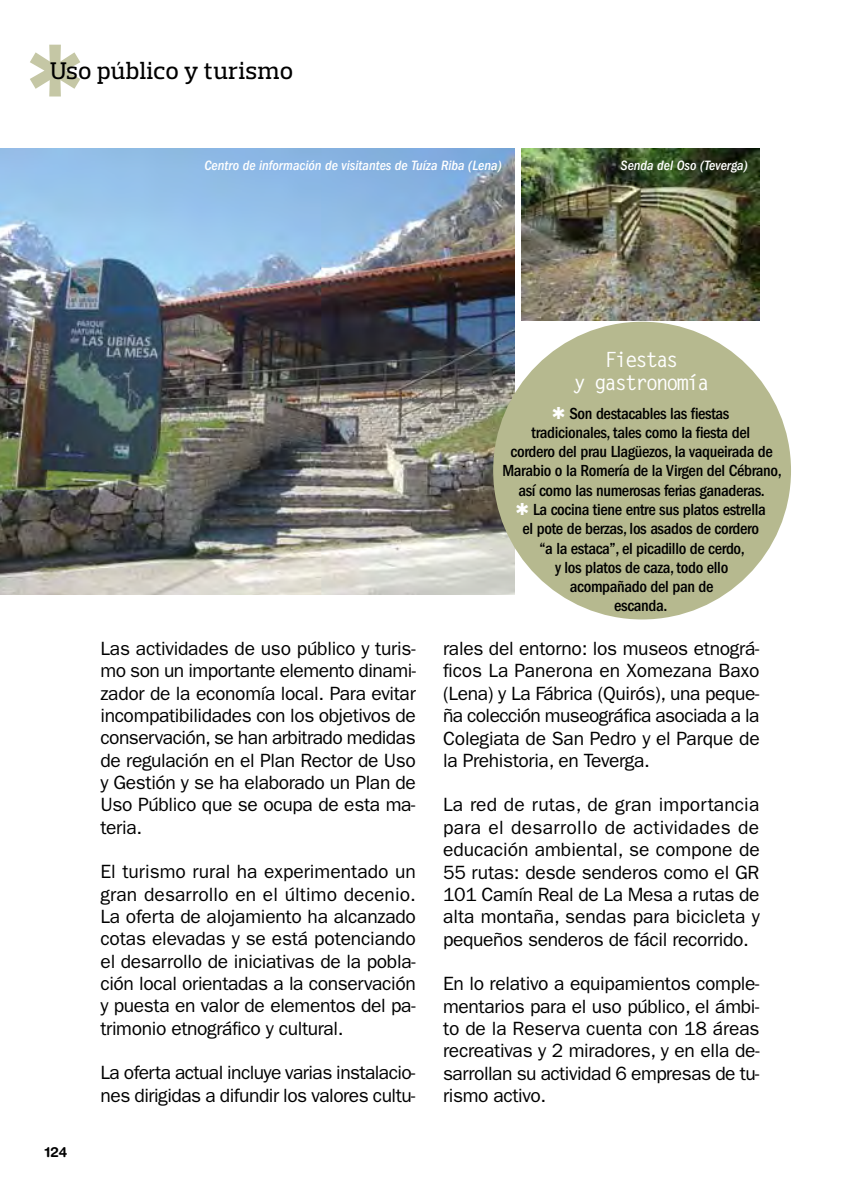
<style>
.page{position:relative;width:844px;height:1191px;background:#fff}
.page>*{position:absolute;margin:0;border:0;box-sizing:border-box;transform-origin:0 0}
.t1{font:500 24.5px "Prelo Slab";letter-spacing:.015em;color:#000}
.t2{font:700 21px/22.8px "Letter Gothic Std";letter-spacing:-.11em;color:#fff;text-align:center}
.t3{font:19.25px/22.4px "ITC Franklin Gothic Std";letter-spacing:-.02em;color:#000;text-align:justify}
.t4{font:500 condensed 16.62px/19.2px "ITC Franklin Gothic Std";letter-spacing:-.02em;color:#000;text-align:center}
.t5{font:italic 500 condensed 14px "ITC Franklin Gothic Std";color:#fff}
.t6{font:700 14px "Helvetica Rounded LT Std";color:#000}
.s1{color:#fff}
</style>
<div class="page">
<img style="left:0;top:149px;width:514px;height:445px">
<img style="left:521px;top:149px;width:238px;height:171px">
<div style="left:493px;top:322px;width:297px;height:297px;background:#b6b98f;border-radius:50%"></div>
<svg style="left:30px;top:45px;width:50px;height:51px"></svg>
<hr style="left:843px;top:0;width:1px;height:1191px;background:#72afb4">
<p class="t1" style="left:50px;top:56px;width:244px">Uso público y turismo</p>
<p class="t5" style="left:204px;top:157px;width:299px">Centro de información de visitantes de Tuíza Riba (Lena)</p>
<p class="t5" style="left:620px;top:157px;width:129px">Senda del Oso (Teverga)</p>
<p class="t6" style="left:45px;top:1143px;width:24px">124</p>
<p class="t3" style="left:100px;top:637px;width:317px">Las actividades de uso público y turis‑ mo son un importante elemento dinami‑ zador de la economía local. Para evitar incompatibilidades con los objetivos de conservación, se han arbitrado medidas de regulación en el Plan Rector de Uso y Gestión y se ha elaborado un Plan de Uso Público que se ocupa de esta ma‑ teria.</p>
<p class="t3" style="left:100px;top:860px;width:317px">El turismo rural ha experimentado un gran desarrollo en el último decenio.<br>La oferta de alojamiento ha alcanzado cotas elevadas y se está potenciando el desarrollo de iniciativas de la pobla‑ ción local orientadas a la conservación y puesta en valor de elementos del pa‑ trimonio etnográfico y cultural.</p>
<p class="t3" style="left:100px;top:1061px;width:316px">La oferta actual incluye varias instalacio‑ nes dirigidas a difundir los valores cultu‑</p>
<p class="t2" style="left:573px;top:348px;width:138px">Fiestas<br>y gastronomía</p>
<p class="t4" style="left:502px;top:404px;width:281px"><span class="s1">✱</span> Son destacables las fiestas<br>tradicionales, tales como la fiesta del<br>cordero del prau Llagüezos, la vaqueirada de Marabio o la Romería de la Virgen del Cébrano, así como las numerosas ferias ganaderas.<br><span class="s1">✱</span> La cocina tiene entre sus platos estrella<br>el pote de berzas, los asados de cordero<br>“a la estaca”, el picadillo de cerdo,<br>y los platos de caza, todo ello<br>acompañado del pan de<br>escanda.</p>
<p class="t3" style="left:443px;top:637px;width:318px">rales del entorno: los museos etnográ‑ ficos La Panerona en Xomezana Baxo (Lena) y La Fábrica (Quirós), una peque‑ ña colección museográfica asociada a la Colegiata de San Pedro y el Parque de la Prehistoria, en Teverga.</p>
<p class="t3" style="left:443px;top:794px;width:318px">La red de rutas, de gran importancia para el desarrollo de actividades de educación ambiental, se compone de 55 rutas: desde senderos como el GR 101 Camín Real de La Mesa a rutas de alta montaña, sendas para bicicleta y pequeños senderos de fácil recorrido.</p>
<p class="t3" style="left:443px;top:972px;width:318px">En lo relativo a equipamientos comple‑ mentarios para el uso público, el ámbi‑ to de la Reserva cuenta con 18 áreas recreativas y 2 miradores, y en ella de‑ sarrollan su actividad 6 empresas de tu‑ rismo activo.</p>
</div>
